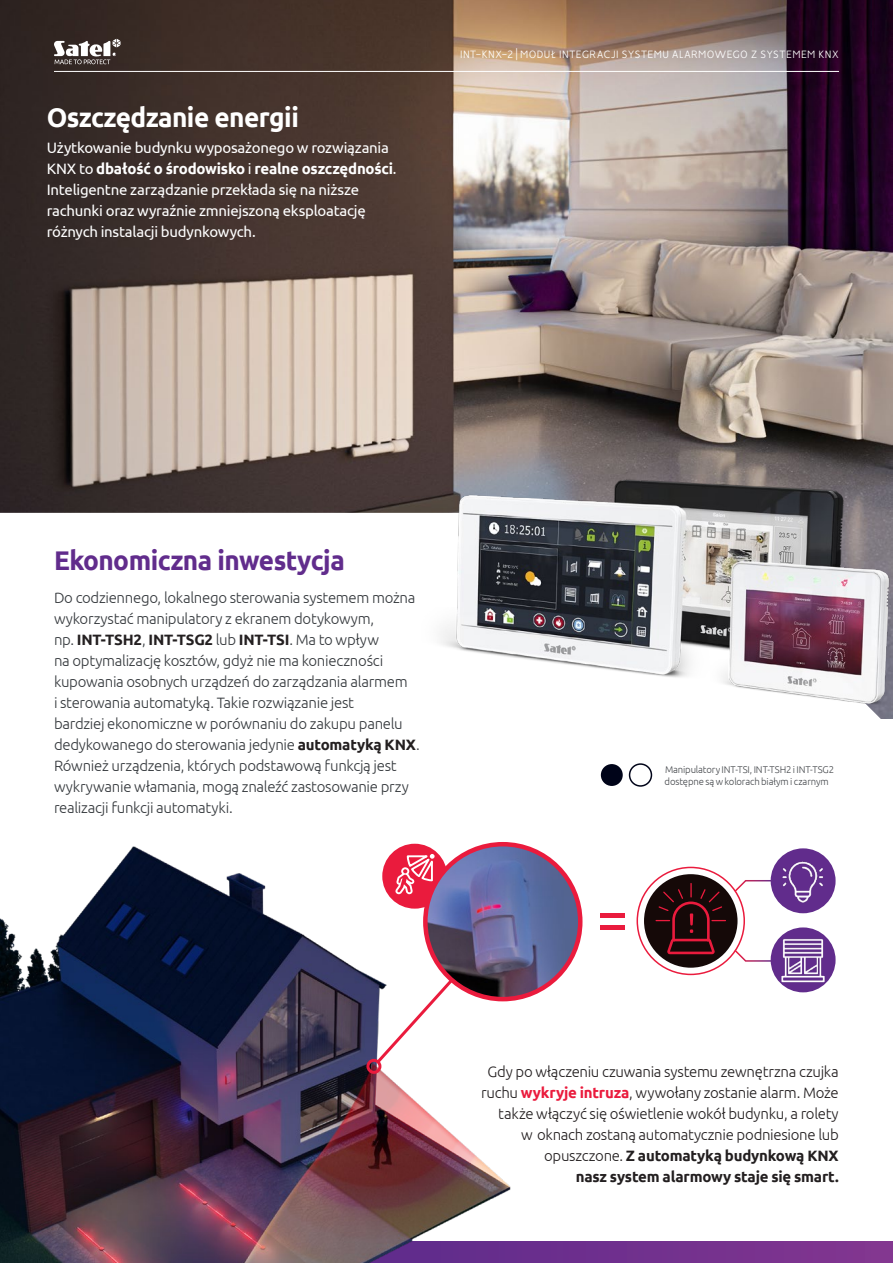
<style>
.page{position:relative;width:893px;height:1263px;background:#fff}
.page>*{position:absolute;margin:0;border:0;box-sizing:border-box;transform-origin:0 0}
.t1{font:700 27px "Ubuntu";letter-spacing:-.02em;color:#612c8c}
.t2{font:700 27px "Ubuntu";letter-spacing:-.02em;color:#fff}
.t3{font:300 15px/21px "Ubuntu";letter-spacing:-.02em;color:#35393d}
.t4{font:300 15px/21px "Ubuntu";letter-spacing:-.02em;color:#231f20;text-align:right}
.t5{font:15px/21px "Ubuntu";letter-spacing:-.015em;color:#fff}
.t6{font:300 12px "Vision";letter-spacing:.015em;color:#fff}
.t7{font:300 9.75px/11.2px "Ubuntu";letter-spacing:-.015em;color:#44474b}
.s1{font-weight:700}
.s2{font-weight:700;color:#231f20}
.s3{font-weight:700;color:#ea1b3d}
</style>
<div class="page">
<div style="left:325px;top:1241px;width:568px;height:22px;background:linear-gradient(to bottom,#76328e,#76328e)"></div>
<img style="left:0;top:0;width:893px;height:719px">
<svg style="left:1px;top:513px;width:399px;height:167px"></svg>
<svg style="left:1px;top:680px;width:883px;height:107px"></svg>
<img style="left:400px;top:469px;width:493px;height:241px">
<img style="left:0;top:769px;width:517px;height:494px">
<svg style="left:0;top:487px;width:1px;height:274px"></svg>
<svg style="left:374px;top:976px;width:135px;height:90px"></svg>
<div style="left:366px;top:1059px;width:15px;height:15px;border:3px solid #ea1b3d;border-radius:50%"></div>
<div style="left:382px;top:844px;width:65px;height:65px;background:#ea1b3d;border-radius:50%"></div>
<img style="left:425px;top:844px;width:155px;height:155px;border-radius:77px">
<div style="left:423px;top:842px;width:159px;height:159px;border:4px solid #ea1b3d;border-radius:50%"></div>
<img style="left:772px;top:848px;width:64px;height:65px">
<img style="left:771px;top:927px;width:65px;height:65px;border-radius:32px">
<div style="left:600px;top:913px;width:24px;height:5px;background:#ea1b3d"></div>
<div style="left:600px;top:925px;width:24px;height:5px;background:#ea1b3d"></div>
<div style="left:644px;top:874px;width:93px;height:94px;background:#150908;border-radius:50%"></div>
<div style="left:636px;top:867px;width:109px;height:108px;border:2px solid #ea1b3d;border-radius:50%"></div>
<svg style="left:655px;top:882px;width:72px;height:74px"></svg>
<svg style="left:733px;top:948px;width:41px;height:14px"></svg>
<svg style="left:733px;top:879px;width:41px;height:14px"></svg>
<svg style="left:395px;top:854px;width:40px;height:40px"></svg>
<svg style="left:54px;top:39px;width:67px;height:25px"></svg>
<hr style="left:54px;top:71px;width:785px;height:1px;background:#fff">
<div style="left:601px;top:764px;width:22px;height:22px;background:#000419;border-radius:50%"></div>
<div style="left:630px;top:764px;width:21px;height:22px;background:#fff;border-radius:50%"></div>
<div style="left:629px;top:763px;width:23px;height:24px;border:2px solid #000419;border-radius:50%"></div>
<h1 class="t2" style="left:47px;top:101px;width:254px">Oszczędzanie energii</h1>
<p class="t5" style="left:47px;top:136px;width:351px">Użytkowanie budynku wyposażonego w rozwiązania KNX to <span class="s1">dbałość o środowisko</span> i <span class="s1">realne oszczędności</span>.<br>Inteligentne zarządzanie przekłada się na niższe rachunki oraz wyraźnie zmniejszoną eksploatację różnych instalacji budynkowych.</p>
<p class="t6" style="left:460px;top:48px;width:380px">INT-KNX-2 | MODUŁ INTEGRACJI SYSTEMU ALARMOWEGO Z SYSTEMEM KNX</p>
<h1 class="t1" style="left:54px;top:544px;width:292px">Ekonomiczna inwestycja</h1>
<p class="t3" style="left:54px;top:587px;width:367px">Do codziennego, lokalnego sterowania systemem można wykorzystać manipulatory z ekranem dotykowym,<br>np. <span class="s2">INT-TSH2</span>, <span class="s2">INT-TSG2</span> lub <span class="s2">INT-TSI</span>. Ma to wpływ<br>na optymalizację kosztów, gdyż nie ma konieczności kupowania osobnych urządzeń do zarządzania alarmem<br>i sterowania automatyką. Takie rozwiązanie jest<br>bardziej ekonomiczne w porównaniu do zakupu panelu dedykowanego do sterowania jedynie <span class="s2">automatyką KNX</span>.<br>Również urządzenia, których podstawową funkcją jest wykrywanie włamania, mogą znaleźć zastosowanie przy realizacji funkcji automatyki.</p>
<p class="t7" style="left:665px;top:764px;width:171px">Manipulatory INT-TSI, INT-TSH2 i INT-TSG2 dostępne są w kolorach białym i czarnym</p>
<p class="t4" style="left:481px;top:1061px;width:359px">Gdy po włączeniu czuwania systemu zewnętrzna czujka ruchu <span class="s3">wykryje intruza</span>, wywołany zostanie alarm. Może także włączyć się oświetlenie wokół budynku, a rolety<br>w oknach zostaną automatycznie podniesione lub opuszczone. <span class="s1">Z automatyką budynkową KNX<br>nasz system alarmowy staje się smart.</span></p>
</div>
